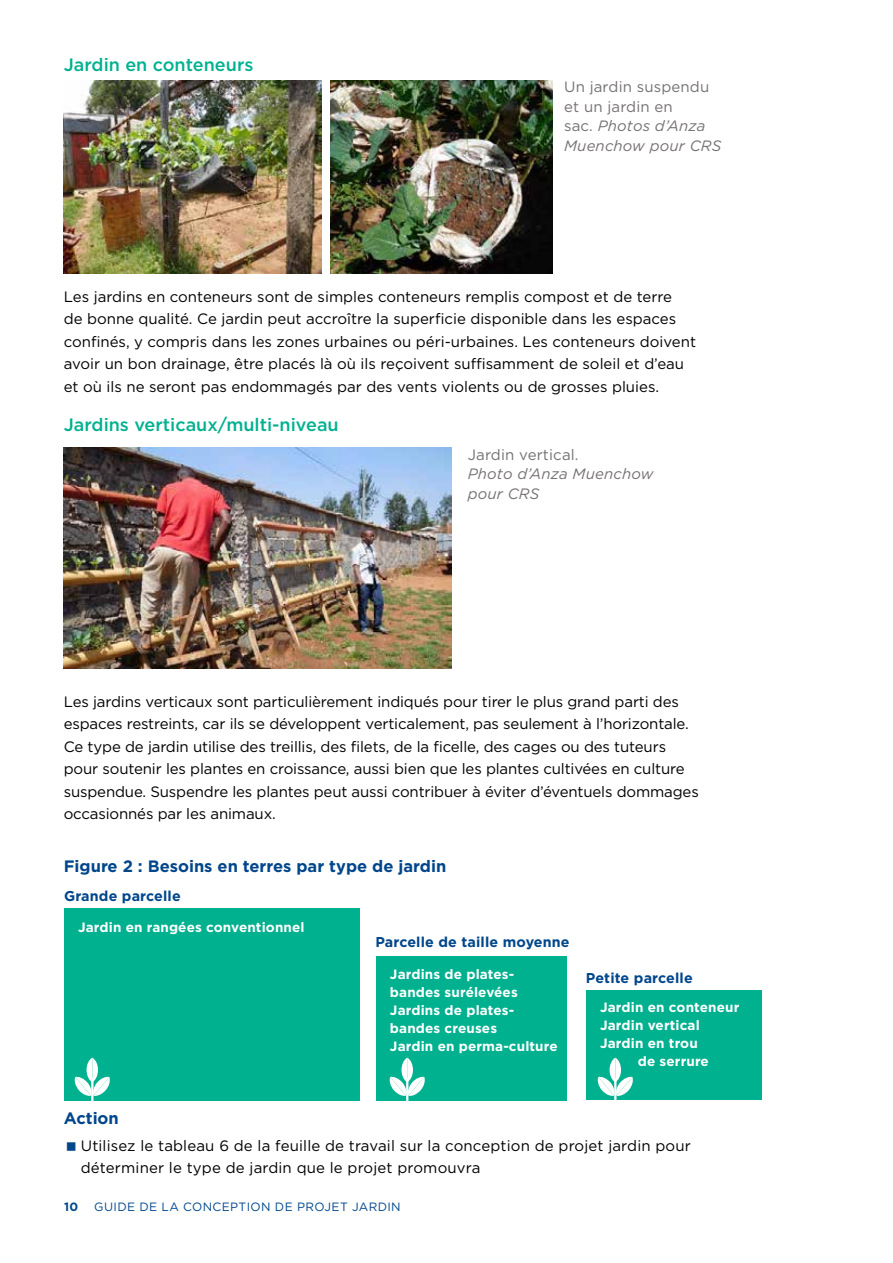
<style>
.page{position:relative;width:893px;height:1263px;background:#fff}
.page>*{position:absolute;margin:0;border:0;box-sizing:border-box;transform-origin:0 0}
.t1{font:500 18px "Gotham";color:#00b18f}
.t2{font:700 16.5px "Gotham";color:#00468b}
.t3{font:15px/22.5px "Gotham";letter-spacing:-.01em;color:#000}
.t4{font:15px/22.5px "Gotham";letter-spacing:.01em;color:#000}
.t5{font:15px/19.5px "Gotham";letter-spacing:.01em;color:#767171}
.t6{font:italic 15px/19.5px "Gotham";letter-spacing:.01em;color:#767171}
.t7{font:700 14.25px "Gotham";letter-spacing:.01em;color:#00468b}
.t8{font:700 13.5px/18px "Gotham";letter-spacing:.01em;color:#fff}
.t9{font:12px "Gotham";letter-spacing:.03em;color:#00468b}
.t10{font:700 12px "Gotham";color:#00468b}
.s1{font-style:italic}
</style>
<div class="page">
<img style="left:331px;top:80px;width:221px;height:194px">
<img style="left:64px;top:80px;width:258px;height:194px">
<img style="left:64px;top:448px;width:387px;height:221px">
<div style="left:64px;top:908px;width:296px;height:192px;background:#00b18f"></div>
<div style="left:376px;top:956px;width:190px;height:144px;background:#00b18f"></div>
<div style="left:586px;top:990px;width:175px;height:110px;background:#00b18f"></div>
<svg style="left:74px;top:1058px;width:36px;height:38px"></svg>
<hr style="left:91px;top:1078px;width:2px;height:25px;background:#fff">
<svg style="left:389px;top:1058px;width:36px;height:38px"></svg>
<hr style="left:406px;top:1078px;width:2px;height:25px;background:#fff">
<svg style="left:597px;top:1058px;width:36px;height:38px"></svg>
<hr style="left:614px;top:1078px;width:2px;height:25px;background:#fff">
<p class="t1" style="left:64px;top:52px;width:191px">Jardin en conteneurs</p>
<p class="t5" style="left:564px;top:77px;width:159px">Un jardin suspendu et un jardin en<br>sac. <span class="s1">Photos d’Anza<br>Muenchow pour CRS</span></p>
<p class="t3" style="left:64px;top:285px;width:634px">Les jardins en conteneurs sont de simples conteneurs remplis compost et de terre<br>de bonne qualité. Ce jardin peut accroître la superficie disponible dans les espaces confinés, y compris dans les zones urbaines ou péri‑urbaines. Les conteneurs doivent avoir un bon drainage, être placés là où ils reçoivent suffisamment de soleil et d’eau et où ils ne seront pas endommagés par des vents violents ou de grosses pluies.</p>
<p class="t1" style="left:64px;top:412px;width:276px">Jardins verticaux/multi‑niveau</p>
<p class="t5" style="left:468px;top:444px;width:112px">Jardin vertical.</p>
<p class="t6" style="left:468px;top:464px;width:187px">Photo d’Anza Muenchow pour CRS</p>
<p class="t3" style="left:64px;top:690px;width:636px">Les jardins verticaux sont particulièrement indiqués pour tirer le plus grand parti des espaces restreints, car ils se développent verticalement, pas seulement à l’horizontale.<br>Ce type de jardin utilise des treillis, des filets, de la ficelle, des cages ou des tuteurs pour soutenir les plantes en croissance, aussi bien que les plantes cultivées en culture suspendue. Suspendre les plantes peut aussi contribuer à éviter d’éventuels dommages occasionnés par les animaux.</p>
<p class="t2" style="left:64px;top:855px;width:384px">Figure 2 : Besoins en terres par type de jardin</p>
<p class="t7" style="left:64px;top:886px;width:118px">Grande parcelle</p>
<p class="t8" style="left:78px;top:918px;width:228px">Jardin en rangées conventionnel</p>
<p class="t7" style="left:375px;top:932px;width:196px">Parcelle de taille moyenne</p>
<p class="t8" style="left:390px;top:965px;width:169px">Jardins de plates&shy;bandes surélevées<br>Jardins de plates&shy;bandes creuses<br>Jardin en perma-culture</p>
<p class="t7" style="left:586px;top:968px;width:108px">Petite parcelle</p>
<p class="t8" style="left:600px;top:998px;width:141px">Jardin en conteneur</p>
<p class="t8" style="left:600px;top:1016px;width:101px">Jardin vertical</p>
<p class="t8" style="left:600px;top:1034px;width:99px">Jardin en trou</p>
<p class="t8" style="left:638px;top:1052px;width:73px">de serrure</p>
<p class="t2" style="left:64px;top:1107px;width:57px">Action</p>
<p class="t4" style="left:81px;top:1134px;width:612px">Utilisez le tableau 6 de la feuille de travail sur la conception de projet jardin pour déterminer le type de jardin que le projet promouvra</p>
<p class="t10" style="left:64px;top:1199px;width:15px">10</p>
<p class="t9" style="left:94px;top:1199px;width:308px">GUIDE DE LA CONCEPTION DE PROJET JARDIN</p>
</div>
